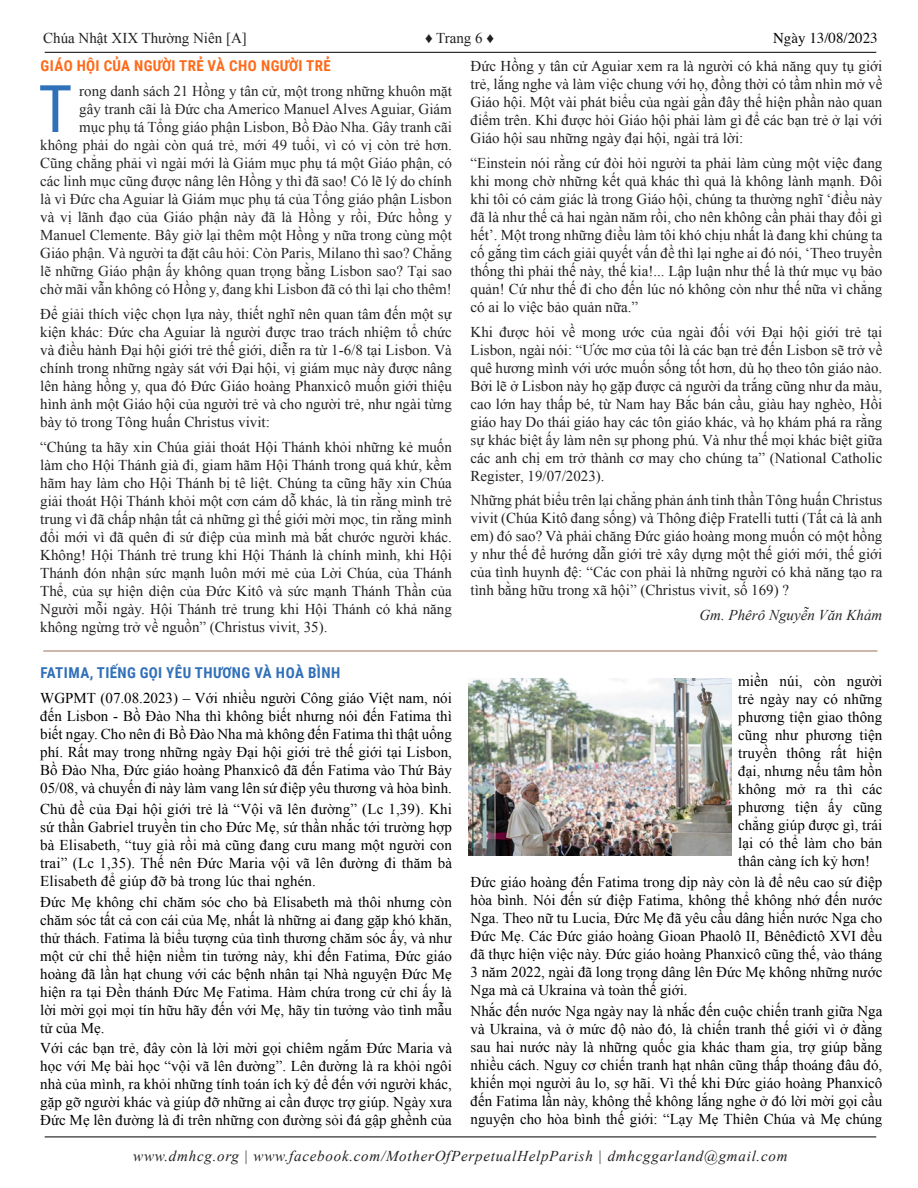
<style>
.page{position:relative;width:918px;height:1188px;background:#fff}
.page>*{position:absolute;margin:0;border:0;box-sizing:border-box;transform-origin:0 0}
.Times_NR_10_12_body_w__DCap{font:65.7px "Roboto Condensed";color:#2e71b9}
.TNR_10_body_VN{font:15px/18px "Times New Roman";color:#231f20;text-align:justify}
.TNR_10_Body{font:15px/18px "Times New Roman";color:#000;text-align:justify}
.Times_NR_10_12_body_w__DCap-2{font:15px/18px "Times New Roman";color:#282526;text-align:right}
.t1{font:italic 15px "Times New Roman";letter-spacing:.05em;color:#231f20}
.Roboto_Cond_B_10_Title-Viet{font:700 15px "Roboto Condensed";letter-spacing:.035em;color:#3170b8}
.Roboto_Cond_B_10_Title-Viet-2{font:700 15px "Roboto Condensed";letter-spacing:.02em;color:#fe6a1a}
.Nguon_Tac_gia{font:italic 15px "Times New Roman";color:#282526}
.t2{font:15px "Times";color:#040503}
</style>
<div class="page">
<img style="left:469px;top:678px;width:262px;height:178px">
<hr style="left:42px;top:648px;width:837px;height:4px;background:#231f20;opacity:.45">
<hr style="left:45px;top:1137px;width:831px;height:1px;background:#000">
<hr style="left:45px;top:52px;width:831px;height:1px;background:#000">
<p class="TNR_10_body_VN" style="left:43px;top:29px;width:205px">Chúa Nhật XIX Thường Niên [A]</p>
<p class="TNR_10_body_VN" style="left:425px;top:29px;width:71px">♦ Trang 6 ♦</p>
<p class="t2" style="left:773px;top:24px;width:106px">Ngày 13/08/2023</p>
<p class="Roboto_Cond_B_10_Title-Viet-2" style="left:40px;top:55px;width:292px">GIÁO HỘI CỦA NGƯỜI TRẺ VÀ CHO NGƯỜI TRẺ</p>
<p class="Times_NR_10_12_body_w__DCap" style="left:38px;top:63px;width:36px">T</p>
<p class="Times_NR_10_12_body_w__DCap-2" style="left:40px;top:82px;width:413px">rong danh sách 21 Hồng y tân cử, một trong những khuôn mặt<br>gây tranh cãi là Đức cha Americo Manuel Alves Aguiar, Giám<br>mục phụ tá Tổng giáo phận Lisbon, Bồ Đào Nha. Gây tranh cãi không phải do ngài còn quá trẻ, mới 49 tuổi, vì có vị còn trẻ hơn.<br>Cũng chẳng phải vì ngài mới là Giám mục phụ tá một Giáo phận, có các linh mục cũng được nâng lên Hồng y thì đã sao! Có lẽ lý do chính là vì Đức cha Aguiar là Giám mục phụ tá của Tổng giáo phận Lisbon và vị lãnh đạo của Giáo phận này đã là Hồng y rồi, Đức hồng y Manuel Clemente. Bây giờ lại thêm một Hồng y nữa trong cùng một Giáo phận. Và người ta đặt câu hỏi: Còn Paris, Milano thì sao? Chẳng lẽ những Giáo phận ấy không quan trọng bằng Lisbon sao? Tại sao chờ mãi vẫn không có Hồng y, đang khi Lisbon đã có thì lại cho thêm!</p>
<p class="TNR_10_body_VN" style="left:40px;top:305px;width:413px">Để giải thích việc chọn lựa này, thiết nghĩ nên quan tâm đến một sự kiện khác: Đức cha Aguiar là người được trao trách nhiệm tổ chức và điều hành Đại hội giới trẻ thế giới, diễn ra từ 1-6/8 tại Lisbon. Và chính trong những ngày sát với Đại hội, vị giám mục này được nâng lên hàng hồng y, qua đó Đức Giáo hoàng Phanxicô muốn giới thiệu hình ảnh một Giáo hội của người trẻ và cho người trẻ, như ngài từng bày tỏ trong Tông huấn Christus vivit:</p>
<p class="TNR_10_body_VN" style="left:40px;top:437px;width:413px">“Chúng ta hãy xin Chúa giải thoát Hội Thánh khỏi những kẻ muốn làm cho Hội Thánh già đi, giam hãm Hội Thánh trong quá khứ, kềm hãm hay làm cho Hội Thánh bị tê liệt. Chúng ta cũng hãy xin Chúa giải thoát Hội Thánh khỏi một cơn cám dỗ khác, là tin rằng mình trẻ trung vì đã chấp nhận tất cả những gì thế giới mời mọc, tin rằng mình đổi mới vì đã quên đi sứ điệp của mình mà bắt chước người khác.<br>Không! Hội Thánh trẻ trung khi Hội Thánh là chính mình, khi Hội Thánh đón nhận sức mạnh luôn mới mẻ của Lời Chúa, của Thánh Thể, của sự hiện diện của Đức Kitô và sức mạnh Thánh Thần của Người mỗi ngày. Hội Thánh trẻ trung khi Hội Thánh có khả năng không ngừng trở về nguồn” (Christus vivit, 35).</p>
<p class="Roboto_Cond_B_10_Title-Viet" style="left:40px;top:663px;width:302px">FATIMA, TIẾNG GỌI YÊU THƯƠNG VÀ HOÀ BÌNH</p>
<p class="TNR_10_Body" style="left:40px;top:689px;width:413px">WGPMT (07.08.2023) – Với nhiều người Công giáo Việt nam, nói đến Lisbon - Bồ Đào Nha thì không biết nhưng nói đến Fatima thì biết ngay. Cho nên đi Bồ Đào Nha mà không đến Fatima thì thật uổng phí. Rất may trong những ngày Đại hội giới trẻ thế giới tại Lisbon, Bồ Đào Nha, Đức giáo hoàng Phanxicô đã đến Fatima vào Thứ Bảy 05/08, và chuyến đi này làm vang lên sứ điệp yêu thương và hòa bình.</p>
<p class="TNR_10_Body" style="left:40px;top:800px;width:413px">Chủ đề của Đại hội giới trẻ là “Vội vã lên đường” (Lc 1,39). Khi sứ thần Gabriel truyền tin cho Đức Mẹ, sứ thần nhắc tới trường hợp bà Elisabeth, “tuy già rồi mà cũng đang cưu mang một người con trai” (Lc 1,35). Thế nên Đức Maria vội vã lên đường đi thăm bà Elisabeth để giúp đỡ bà trong lúc thai nghén.</p>
<p class="TNR_10_Body" style="left:40px;top:892px;width:413px">Đức Mẹ không chỉ chăm sóc cho bà Elisabeth mà thôi nhưng còn chăm sóc tất cả con cái của Mẹ, nhất là những ai đang gặp khó khăn, thử thách. Fatima là biểu tượng của tình thương chăm sóc ấy, và như một cử chỉ thể hiện niềm tin tưởng này, khi đến Fatima, Đức giáo hoàng đã lần hạt chung với các bệnh nhân tại Nhà nguyện Đức Mẹ hiện ra tại Đền thánh Đức Mẹ Fatima. Hàm chứa trong cử chỉ ấy là lời mời gọi mọi tín hữu hãy đến với Mẹ, hãy tin tưởng vào tình mẫu tử của Mẹ.</p>
<p class="TNR_10_Body" style="left:40px;top:1039px;width:413px">Với các bạn trẻ, đây còn là lời mời gọi chiêm ngắm Đức Maria và học với Mẹ bài học “vội vã lên đường”. Lên đường là ra khỏi ngôi nhà của mình, ra khỏi những tính toán ích kỷ để đến với người khác, gặp gỡ người khác và giúp đỡ những ai cần được trợ giúp. Ngày xưa Đức Mẹ lên đường là đi trên những con đường sỏi đá gập ghềnh của</p>
<p class="TNR_10_body_VN" style="left:471px;top:57px;width:413px">Đức Hồng y tân cử Aguiar xem ra là người có khả năng quy tụ giới trẻ, lắng nghe và làm việc chung với họ, đồng thời có tầm nhìn mở về Giáo hội. Một vài phát biểu của ngài gần đây thể hiện phần nào quan điểm trên. Khi được hỏi Giáo hội phải làm gì để các bạn trẻ ở lại với Giáo hội sau những ngày đại hội, ngài trả lời:</p>
<p class="TNR_10_body_VN" style="left:471px;top:154px;width:413px">“Einstein nói rằng cứ đòi hỏi người ta phải làm cùng một việc đang khi mong chờ những kết quả khác thì quả là không lành mạnh. Đôi khi tôi có cảm giác là trong Giáo hội, chúng ta thường nghĩ ‘điều này đã là như thế cả hai ngàn năm rồi, cho nên không cần phải thay đổi gì hết’. Một trong những điều làm tôi khó chịu nhất là đang khi chúng ta cố gắng tìm cách giải quyết vấn đề thì lại nghe ai đó nói, ‘Theo truyền thống thì phải thế này, thế kia!... Lập luận như thế là thứ mục vụ bảo quản! Cứ như thế đi cho đến lúc nó không còn như thế nữa vì chẳng có ai lo việc bảo quản nữa.”</p>
<p class="TNR_10_body_VN" style="left:471px;top:322px;width:413px">Khi được hỏi về mong ước của ngài đối với Đại hội giới trẻ tại Lisbon, ngài nói: “Ước mơ của tôi là các bạn trẻ đến Lisbon sẽ trở về quê hương mình với ước muốn sống tốt hơn, dù họ theo tôn giáo nào.<br>Bởi lẽ ở Lisbon này họ gặp được cả người da trắng cũng như da màu, cao lớn hay thấp bé, từ Nam hay Bắc bán cầu, giàu hay nghèo, Hồi giáo hay Do thái giáo hay các tôn giáo khác, và họ khám phá ra rằng sự khác biệt ấy làm nên sự phong phú. Và như thế mọi khác biệt giữa các anh chị em trở thành cơ may cho chúng ta” (National Catholic Register, 19/07/2023).</p>
<p class="TNR_10_body_VN" style="left:471px;top:491px;width:413px">Những phát biểu trên lại chẳng phản ánh tinh thần Tông huấn Christus vivit (Chúa Kitô đang sống) và Thông điệp Fratelli tutti (Tất cả là anh em) đó sao? Và phải chăng Đức giáo hoàng mong muốn có một hồng y như thế để hướng dẫn giới trẻ xây dựng một thế giới mới, thế giới của tình huynh đệ: “Các con phải là những người có khả năng tạo ra tình bằng hữu trong xã hội” (Christus vivit, số 169) ?</p>
<p class="Nguon_Tac_gia" style="left:699px;top:605px;width:184px">Gm. Phêrô Nguyễn Văn Khảm</p>
<p class="TNR_10_Body" style="left:738px;top:672px;width:146px">miền núi, còn người trẻ ngày nay có những phương tiện giao thông cũng như phương tiện truyền thông rất hiện đại, nhưng nếu tâm hồn không mở ra thì các phương tiện ấy cũng chẳng giúp được gì, trái lại có thể làm cho bản thân càng ích kỷ hơn!</p>
<p class="TNR_10_Body" style="left:471px;top:873px;width:413px">Đức giáo hoàng đến Fatima trong dịp này còn là để nêu cao sứ điệp hòa bình. Nói đến sứ điệp Fatima, không thể không nhớ đến nước Nga. Theo nữ tu Lucia, Đức Mẹ đã yêu cầu dâng hiến nước Nga cho Đức Mẹ. Các Đức giáo hoàng Gioan Phaolô II, Bênêđictô XVI đều đã thực hiện việc này. Đức giáo hoàng Phanxicô cũng thế, vào tháng 3 năm 2022, ngài đã long trọng dâng lên Đức Mẹ không những nước Nga mà cả Ukraina và toàn thế giới.</p>
<p class="TNR_10_Body" style="left:471px;top:1001px;width:413px">Nhắc đến nước Nga ngày nay là nhắc đến cuộc chiến tranh giữa Nga và Ukraina, và ở mức độ nào đó, là chiến tranh thế giới vì ở đằng sau hai nước này là những quốc gia khác tham gia, trợ giúp bằng nhiều cách. Nguy cơ chiến tranh hạt nhân cũng thấp thoáng đâu đó, khiến mọi người âu lo, sợ hãi. Vì thế khi Đức giáo hoàng Phanxicô đến Fatima lần này, không thể không lắng nghe ở đó lời mời gọi cầu nguyện cho hòa bình thế giới: “Lạy Mẹ Thiên Chúa và Mẹ chúng</p>
<p class="t1" style="left:133px;top:1146px;width:656px">www.dmhcg.org | www.facebook.com/MotherOfPerpetualHelpParish | dmhcggarland@gmail.com</p>
</div>
